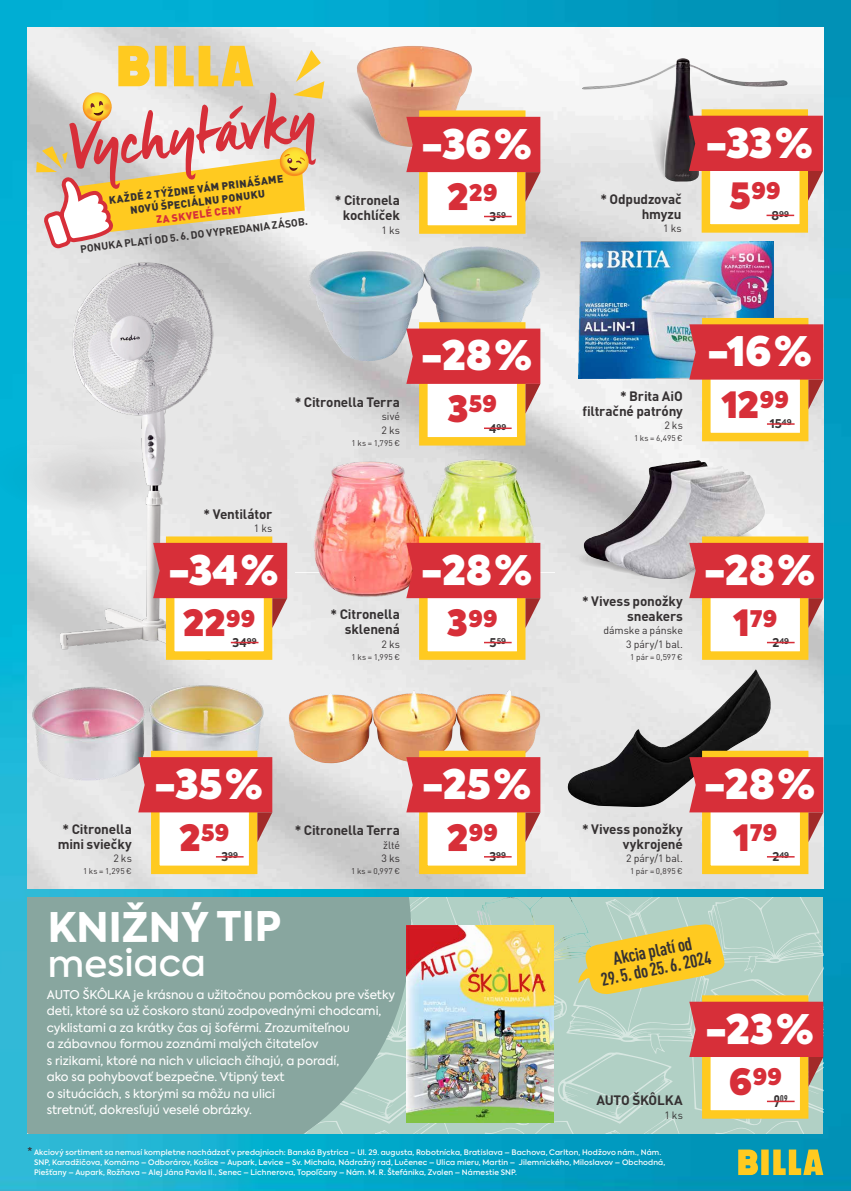
<style>
.page{position:relative;width:851px;height:1191px;background:#fff}
.page>*{position:absolute;margin:0;border:0;box-sizing:border-box;transform-origin:0 0}
.t1{font:67.95px "Manus Smooth";color:#d72f39}
.t2{font:800 40.5px "Axiforma";letter-spacing:-.01em;color:#fff}
.t3{font:800 40.5px "Axiforma";letter-spacing:-.005em;color:#fff}
.t4{font:500 37.2px "Axiforma";letter-spacing:-.005em;color:#fff}
.t5{font:800 36px "Axiforma";color:#d72f39}
.t6{font:800 22.8px "Axiforma";color:#d72f39}
.t7{font:700 condensed 18px "DIN Pro";color:#353132}
.t8{font:700 13.5px/15px "DIN Pro";letter-spacing:-.01em;color:#353132;text-align:right}
.t9{font:12px/16.5px "Axiforma";color:#fff}
.t10{font:700 12px "Axiforma";color:#353132}
.t11{font:10.5px/13.5px "DIN Pro";color:#353132}
.t12{font:900 10.5px/12.6px "DIN Pro";color:#353132;text-align:center}
.t13{font:700 10.5px "DIN Pro";color:#353132}
.t14{font:900 10.5px "DIN Pro";color:#d72f39}
.t15{font:9.6px "DIN Engschrift Std";color:#353132}
.t16{font:8.25px "DIN Pro";letter-spacing:.01em;color:#353132}
.t17{font:700 7.8px "Axiforma";color:#353132}
.t18{font:500 7.5px/9.8px "Axiforma";letter-spacing:.015em;color:#fff}
.s1{font-size:36px}
.s2{font-size:12px}
.s3{font-size:16.5px}
.s4{font-size:10.5px;color:#353132}
</style>
<div class="page">
<img style="left:0;top:0;width:850px;height:1191px">
<svg style="left:738px;top:1149px;width:85px;height:26px;background:#a2b656"></svg>
<img style="left:28px;top:28px;width:795px;height:861px">
<img style="left:582px;top:58px;width:205px;height:49px">
<img style="left:583px;top:460px;width:182px;height:48px">
<svg style="left:0;top:421px;width:242px;height:239px;background:#7cccdc"></svg>
<img style="left:60px;top:262px;width:181px;height:398px">
<div style="left:166px;top:536px;width:106px;height:124px;background:#fff;border:9px solid #ffca20"></div>
<svg style="left:153px;top:543px;width:134px;height:85px"></svg>
<svg style="left:231px;top:642px;width:27px;height:1px"></svg>
<div style="left:702px;top:536px;width:106px;height:124px;background:#fff;border:9px solid #ffca20"></div>
<svg style="left:550px;top:508px;width:273px;height:120px;background:#d5adaa"></svg>
<svg style="left:767px;top:642px;width:27px;height:1px"></svg>
<div style="left:701px;top:109px;width:106px;height:124px;background:#fff;border:9px solid #ffca20"></div>
<svg style="left:547px;top:107px;width:275px;height:94px"></svg>
<svg style="left:766px;top:215px;width:28px;height:1px"></svg>
<svg style="left:36px;top:46px;width:504px;height:202px"></svg>
<img style="left:578px;top:241px;width:195px;height:137px">
<img style="left:308px;top:246px;width:232px;height:115px">
<img style="left:314px;top:459px;width:221px;height:138px">
<img style="left:289px;top:690px;width:251px;height:73px">
<img style="left:567px;top:669px;width:204px;height:138px">
<img style="left:31px;top:685px;width:232px;height:96px">
<div style="left:419px;top:536px;width:106px;height:124px;background:#fff;border:9px solid #ffca20"></div>
<svg style="left:406px;top:543px;width:134px;height:85px"></svg>
<svg style="left:484px;top:642px;width:27px;height:1px"></svg>
<div style="left:419px;top:750px;width:106px;height:124px;background:#fff;border:9px solid #ffca20"></div>
<svg style="left:406px;top:757px;width:134px;height:85px"></svg>
<svg style="left:484px;top:856px;width:27px;height:1px"></svg>
<div style="left:702px;top:750px;width:106px;height:124px;background:#fff;border:9px solid #ffca20"></div>
<svg style="left:689px;top:757px;width:134px;height:85px"></svg>
<svg style="left:767px;top:856px;width:27px;height:1px"></svg>
<svg style="left:28px;top:897px;width:795px;height:236px;background:#a9b49f"></svg>
<hr style="left:766px;top:1100px;width:28px;height:2px;background:#d72f39">
<div style="left:151px;top:750px;width:106px;height:124px;background:#fff;border:9px solid #ffca20"></div>
<svg style="left:138px;top:757px;width:134px;height:85px"></svg>
<svg style="left:216px;top:856px;width:27px;height:1px"></svg>
<div style="left:419px;top:322px;width:106px;height:123px;background:#fff;border:9px solid #ffca20"></div>
<svg style="left:406px;top:328px;width:134px;height:86px"></svg>
<hr style="left:484px;top:427px;width:27px;height:2px;background:#d72f39">
<div style="left:702px;top:318px;width:106px;height:123px;background:#fff;border:9px solid #ffca20"></div>
<svg style="left:689px;top:324px;width:134px;height:85px"></svg>
<hr style="left:766px;top:423px;width:28px;height:2px;background:#d72f39">
<h1 class="t1" style="left:67px;top:106px;width:247px;rotate:-7deg">Vychytávky</h1>
<h3 class="t12" style="left:108px;top:193px;width:177px;rotate:-7deg">KAŽDÉ 2 TÝŽDNE VÁM PRINÁŠAME<br>NOVÚ ŠPECIÁLNU PONUKU</h3>
<h3 class="t14" style="left:155px;top:212px;width:88px;rotate:-7deg">ZA SKVELÉ CENY</h3>
<h3 class="t13" style="left:79px;top:242px;width:230px;rotate:-7deg">PONUKA PLATÍ OD 5. 6. DO VYPREDANIA ZÁSOB.</h3>
<h3 class="t8" style="left:335px;top:192px;width:67px;text-align:center">* Citronela kochlíček</h3>
<h3 class="t11" style="left:381px;top:223px;width:20px">1 ks</h3>
<h2 class="t2" style="left:421px;top:114px;width:112px">-36 %</h2>
<h3 class="t6" style="left:447px;top:176px;width:52px"><span class="s1">2</span>29</h3>
<p class="t17" style="left:489px;top:210px;width:18px"><span class="s2">3</span>59</p>
<h3 class="t8" style="left:295px;top:393px;width:107px">* Citronella Terra</h3>
<h3 class="t11" style="left:381px;top:409px;width:20px">sivé<br>2 ks</h3>
<p class="t16" style="left:351px;top:437px;width:50px">1 ks = 1,795 €</p>
<h2 class="t2" style="left:421px;top:326px;width:113px">-28 %</h2>
<h3 class="t6" style="left:447px;top:387px;width:51px"><span class="s1">3</span>59</h3>
<p class="t17" style="left:489px;top:421px;width:19px"><span class="s2">4</span>99</p>
<h3 class="t8" style="left:203px;top:506px;width:70px">* Ventilátor</h3>
<h3 class="t11" style="left:254px;top:521px;width:20px">1 ks</h3>
<h2 class="t2" style="left:168px;top:540px;width:112px">-34 %</h2>
<h3 class="t5" style="left:183px;top:597px;width:74px">22<sup>99</sup></h3>
<h3 class="t10" style="left:232px;top:634px;width:26px">34<sup>99</sup></h3>
<h3 class="t8" style="left:330px;top:606px;width:71px">* Citronella sklenená</h3>
<h3 class="t11" style="left:381px;top:637px;width:20px">2 ks</h3>
<p class="t16" style="left:351px;top:651px;width:50px">1 ks = 1,995 €</p>
<h2 class="t2" style="left:421px;top:540px;width:113px">-28 %</h2>
<h3 class="t6" style="left:447px;top:601px;width:52px"><span class="s1">3</span>99</h3>
<p class="t17" style="left:489px;top:635px;width:18px"><span class="s2">5</span>59</p>
<h3 class="t8" style="left:58px;top:820px;width:76px;text-align:center">* Citronella mini sviečky</h3>
<h3 class="t11" style="left:113px;top:851px;width:20px">2 ks</h3>
<p class="t16" style="left:83px;top:865px;width:50px">1 ks = 1,295 €</p>
<h2 class="t2" style="left:154px;top:754px;width:110px">-35 %</h2>
<h3 class="t6" style="left:179px;top:816px;width:52px"><span class="s1">2</span>59</h3>
<p class="t17" style="left:221px;top:850px;width:18px"><span class="s2">3</span>99</p>
<h3 class="t8" style="left:295px;top:822px;width:107px">* Citronella Terra</h3>
<h3 class="t11" style="left:381px;top:837px;width:20px">žlté<br>3 ks</h3>
<p class="t16" style="left:351px;top:865px;width:50px">1 ks = 0,997 €</p>
<h2 class="t3" style="left:48px;top:899px;width:235px">KNIŽNÝ TIP</h2>
<h3 class="t4" style="left:48px;top:938px;width:160px">mesiaca</h3>
<p class="t9" style="left:47px;top:986px;width:350px">AUTO ŠKÔLKA je krásnou a užitočnou pomôckou pre všetky deti, ktoré sa už čoskoro stanú zodpovednými chodcami, cyklistami a za krátky čas aj šoférmi. Zrozumiteľnou<br>a zábavnou formou zoznámi malých čitateľov<br>s rizikami, ktoré na nich v uliciach číhajú, a poradí,<br>ako sa pohybovať bezpečne. Vtipný text<br>o situáciách, s ktorými sa môžu na ulici<br>stretnúť, dokresľujú veselé obrázky.</p>
<h2 class="t2" style="left:422px;top:754px;width:111px">-25 %</h2>
<h3 class="t6" style="left:446px;top:816px;width:53px"><span class="s1">2</span>99</h3>
<p class="t17" style="left:489px;top:850px;width:18px"><span class="s2">3</span>99</p>
<h3 class="t8" style="left:600px;top:191px;width:83px">* Odpudzovač hmyzu</h3>
<h3 class="t11" style="left:663px;top:221px;width:20px">1 ks</h3>
<h2 class="t2" style="left:705px;top:113px;width:109px">-33 %</h2>
<h3 class="t6" style="left:729px;top:174px;width:53px"><span class="s1">5</span>99</h3>
<p class="t17" style="left:771px;top:208px;width:19px"><span class="s2">8</span>99</p>
<h3 class="t8" style="left:582px;top:388px;width:102px">* Brita AiO filtračné patróny</h3>
<h3 class="t11" style="left:664px;top:418px;width:20px">2 ks</h3>
<p class="t16" style="left:634px;top:433px;width:50px">1 ks = 6,495 €</p>
<h2 class="t2" style="left:707px;top:322px;width:106px">-16 %</h2>
<h3 class="t5" style="left:721px;top:378px;width:69px">12<sup>99</sup></h3>
<h3 class="t10" style="left:769px;top:416px;width:23px">15<sup>49</sup></h3>
<h3 class="t8" style="left:582px;top:593px;width:102px">* Vivess ponožky sneakers</h3>
<h3 class="t11" style="left:603px;top:623px;width:81px;text-align:right">dámske a pánske<br>3 páry/1 bal.</h3>
<p class="t16" style="left:630px;top:651px;width:54px">1 pár = 0,597 €</p>
<h2 class="t2" style="left:703px;top:540px;width:113px">-28 %</h2>
<h3 class="t6" style="left:733px;top:601px;width:46px"><span class="s1">1</span>79</h3>
<p class="t17" style="left:772px;top:635px;width:18px"><span class="s2">2</span>49</p>
<h3 class="t8" style="left:582px;top:820px;width:102px">* Vivess ponožky vykrojené</h3>
<h3 class="t11" style="left:626px;top:851px;width:58px">2 páry/1 bal.</h3>
<p class="t16" style="left:630px;top:865px;width:54px">1 pár = 0,895 €</p>
<h2 class="t2" style="left:703px;top:754px;width:113px">-28 %</h2>
<h3 class="t6" style="left:733px;top:816px;width:46px"><span class="s1">1</span>79</h3>
<p class="t17" style="left:772px;top:850px;width:18px"><span class="s2">2</span>49</p>
<h3 class="t7" style="left:610px;top:946px;width:82px;rotate:-11deg">Akcia platí od</h3>
<h3 class="t7" style="left:598px;top:967px;width:113px;rotate:-11deg">29. 5. do 25. 6. 2024</h3>
<h3 class="t8" style="left:596px;top:1092px;width:88px">AUTO ŠKÔLKA</h3>
<h3 class="t11" style="left:664px;top:1107px;width:20px">1 ks</h3>
<h2 class="t2" style="left:705px;top:999px;width:110px">-23 %</h2>
<h3 class="t6" style="left:728px;top:1060px;width:55px"><span class="s1">6</span>99</h3>
<p class="t15" style="left:773px;top:1093px;width:15px"><span class="s3">9</span>09</p>
<p class="t18" style="left:34px;top:1147px;width:632px;text-indent:-6px"><span class="s4">*</span> Akciový sortiment sa nemusí kompletne nachádzať v predajniach: Banská Bystrica – Ul. 29. augusta, Robotnícka, Bratislava – Bachova, Carlton, Hodžovo nám., Nám.<br>SNP, Karadžičova, Komárno – Odborárov, Košice – Aupark, Levice – Sv. Michala, Nádražný rad, Lučenec – Ulica mieru, Martin – Jilemnického, Miloslavov – Obchodná,<br>Piešťany – Aupark, Rožňava – Alej Jána Pavla II., Senec – Lichnerova, Topoľčany – Nám. M. R. Štefánika, Zvolen – Námestie SNP.</p>
</div>
